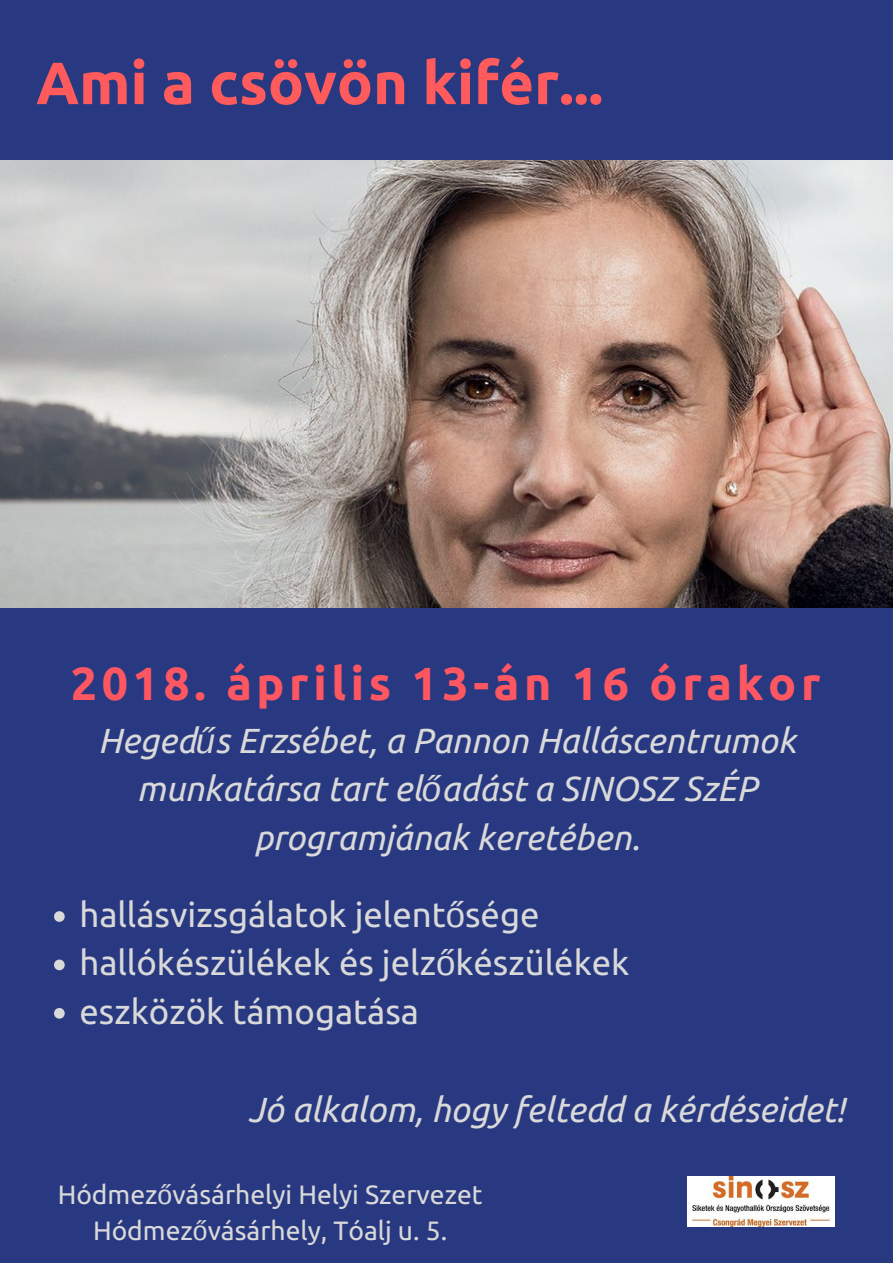
<style>
.page{position:relative;width:893px;height:1263px;background:#293981}
.page>*{position:absolute;margin:0;border:0;box-sizing:border-box;transform-origin:0 0}
.t1{font:700 59.62px "Ubuntu";color:#ff5b5d}
.t2{font:700 46.35px "Ubuntu";letter-spacing:.1em;color:#ff5762}
.t3{font:italic 34.72px/48.4px "Ubuntu";color:#d9d9d9;text-align:center}
.t4{font:34.72px/48.4px "Ubuntu";color:#d9d9d9}
.t5{font:26.47px/36.6px "Ubuntu";color:#d9d9d9;text-align:center}
.s1{font-family:"Liberation Sans"}
</style>
<div class="page">
<img style="left:0;top:161px;width:893px;height:447px">
<svg style="left:54px;top:911px;width:11px;height:11px"></svg>
<svg style="left:54px;top:959px;width:11px;height:11px"></svg>
<svg style="left:54px;top:1008px;width:11px;height:11px"></svg>
<img style="left:688px;top:1176px;width:146px;height:50px">
<h1 class="t1" style="left:36px;top:49px;width:568px">Ami a csövön kifér...</h1>
<h2 class="t2" style="left:71px;top:657px;width:751px">2018. április 13-án 16 órakor</h2>
<p class="t3" style="left:98px;top:716px;width:699px">Heged<span class="s1">ű</span>s Erzsébet, a Pannon Halláscentrumok munkatársa tart el<span class="s1">ő</span>adást a SINOSZ SzÉP programjának keretében.</p>
<p class="t4" style="left:80px;top:890px;width:551px">hallásvizsgálatok jelent<span class="s1">ő</span>sége hallókészülékek és jelz<span class="s1">ő</span>készülékek eszközök támogatása</p>
<p class="t3" style="left:248px;top:1085px;width:598px">Jó alkalom, hogy feltedd a kérdéseidet!</p>
<p class="t5" style="left:58px;top:1176px;width:426px">Hódmez<span class="s1">ő</span>vásárhelyi Helyi Szervezet<br>Hódmez<span class="s1">ő</span>vásárhely, Tóalj u. 5.</p>
</div>
